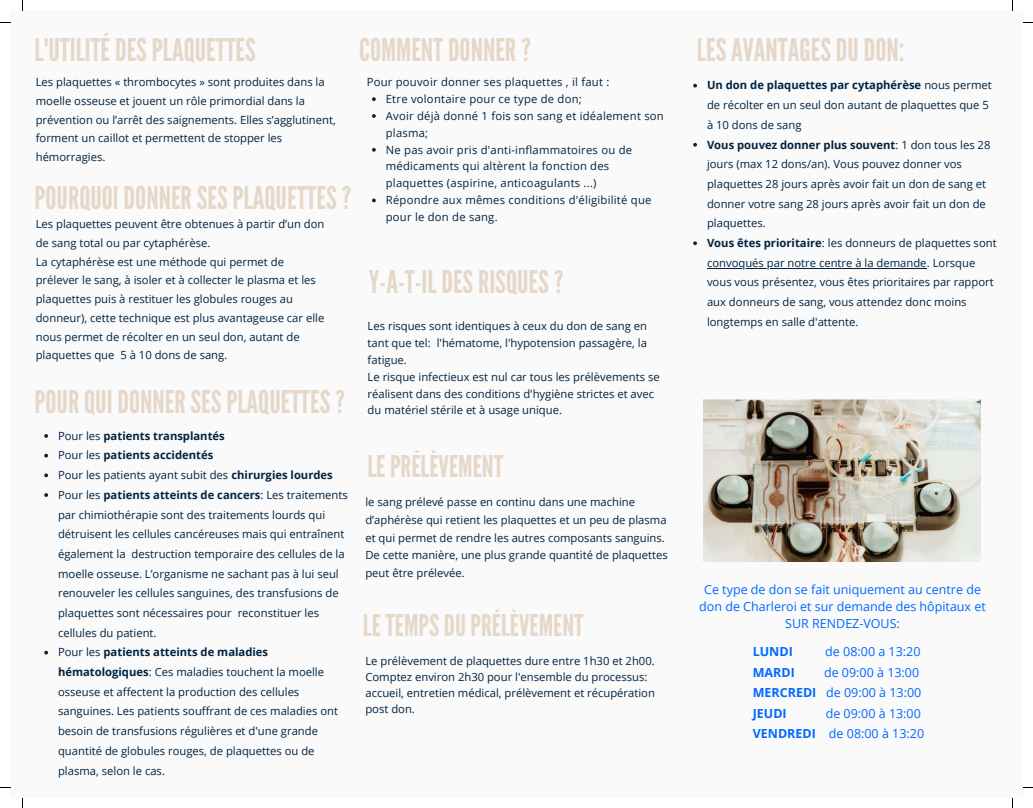
<style>
.page{position:relative;width:1033px;height:808px;background:#fff}
.page>*{position:absolute;margin:0;border:0;box-sizing:border-box;transform-origin:0 0}
.t1{font:31.25px "League Gothic";color:#e6d8c9}
.t2{font:29.88px "League Gothic";color:#e6d8c9}
.t3{font:12.5px/16.9px "Open Sans";color:#0068ff;text-align:center}
.t4{font:700 12.5px "Open Sans";color:#0068ff}
.t5{font:11.25px/19.8px "Open Sans";color:#002341}
.t6{font:11.25px/16.9px "Open Sans";letter-spacing:.02em;color:#002341}
.t7{font:700 11.25px "Open Sans";color:#002341}
.s1{font-weight:400}
.s2{font-weight:700}
</style>
<div class="page">
<div style="left:10px;top:10px;width:1013px;height:788px;background:#fafafa"></div>
<img style="left:704px;top:399px;width:276px;height:162px">
<svg style="left:372px;top:97px;width:4px;height:4px"></svg>
<svg style="left:372px;top:114px;width:4px;height:4px"></svg>
<svg style="left:372px;top:148px;width:4px;height:4px"></svg>
<svg style="left:372px;top:198px;width:4px;height:4px"></svg>
<svg style="left:693px;top:84px;width:4px;height:3px"></svg>
<svg style="left:693px;top:143px;width:4px;height:4px"></svg>
<svg style="left:693px;top:241px;width:4px;height:4px"></svg>
<hr style="left:707px;top:267px;width:219px;height:1px;background:#002341">
<svg style="left:44px;top:434px;width:4px;height:4px"></svg>
<svg style="left:44px;top:454px;width:4px;height:3px"></svg>
<svg style="left:44px;top:473px;width:4px;height:4px"></svg>
<svg style="left:44px;top:493px;width:4px;height:4px"></svg>
<svg style="left:44px;top:650px;width:4px;height:4px"></svg>
<h1 class="t1" style="left:35px;top:32px;width:223px">L'UTILITÉDESPLAQUETTES</h1>
<p class="t5" style="left:36px;top:72px;width:301px;line-height:18.8px">Les plaquettes « thrombocytes » sont produites dans la moelle osseuse et jouent un rôle primordial dans la prévention ou l’arrêt des saignements. Elles s’agglutinent, forment un caillot et permettent de stopper les hémorragies.</p>
<p class="t1" style="left:35px;top:180px;width:318px">POURQUOIDONNERSESPLAQUETTES?</p>
<p class="t5" style="left:36px;top:214px;width:290px;line-height:18.8px">Les plaquettes peuvent être obtenues à partir d’un don de sang total ou par cytaphérèse.</p>
<p class="t5" style="left:36px;top:252px;width:290px;line-height:18.8px">La cytaphérèse est une méthode qui permet de prélever le sang, à isoler et à collecter le plasma et les plaquettes puis à restituer les globules rouges au donneur), cette technique est plus avantageuse car elle nous permet de récolter en un seul don, autant de plaquettes que 5 à 10 dons de sang.</p>
<h1 class="t1" style="left:35px;top:384px;width:312px">POURQUIDONNERSESPLAQUETTES?</h1>
<p class="t7" style="left:58px;top:427px;width:168px"><span class="s1">Pour les</span> patients transplantés</p>
<p class="t7" style="left:58px;top:447px;width:157px"><span class="s1">Pour les</span> patients accidentés</p>
<p class="t5" style="left:58px;top:465px;width:276px">Pour les patients ayant subit des <span class="s2">chirurgies lourdes</span></p>
<p class="t5" style="left:58px;top:484px;width:291px">Pour les <span class="s2">patients atteints de cancers</span>: Les traitements par chimiothérapie sont des traitements lourds qui détruisent les cellules cancéreuses mais qui entraînent également la destruction temporaire des cellules de la moelle osseuse. L’organisme ne sachant pas à lui seul renouveler les cellules sanguines, des transfusions de plaquettes sont nécessaires pour reconstituer les cellules du patient.</p>
<p class="t5" style="left:58px;top:642px;width:281px">Pour les <span class="s2">patients atteints de maladies hématologiques</span>: Ces maladies touchent la moelle osseuse et affectent la production des cellules sanguines. Les patients souffrant de ces maladies ont besoin de transfusions régulières et d'une grande quantité de globules rouges, de plaquettes ou de plasma, selon le cas.</p>
<h1 class="t1" style="left:359px;top:31px;width:173px">COMMENTDONNER?</h1>
<h1 class="t6" style="left:367px;top:73px;width:244px">Pour pouvoir donner ses plaquettes , il faut :</h1>
<p class="t6" style="left:386px;top:90px;width:197px">Etre volontaire pour ce type de don;</p>
<h1 class="t6" style="left:386px;top:107px;width:279px">Avoir déjà donné 1 fois son sang et idéalement son plasma;</h1>
<p class="t6" style="left:386px;top:141px;width:248px">Ne pas avoir pris d'anti-inflammatoires ou de médicaments qui altèrent la fonction des plaquettes (aspirine, anticoagulants ...)</p>
<p class="t6" style="left:386px;top:191px;width:267px">Répondre aux mêmes conditions d'éligibilité que pour le don de sang.</p>
<p class="t1" style="left:369px;top:263px;width:196px">Y-A-T-ILDESRISQUES?</p>
<p class="t5" style="left:367px;top:317px;width:281px;line-height:16.9px;text-align:justify">Les risques sont identiques à ceux du don de sang en tant que tel: l'hématome, l'hypotension passagère, la fatigue.</p>
<p class="t5" style="left:367px;top:368px;width:293px;line-height:16.9px">Le risque infectieux est nul car tous les prélèvements se réalisent dans des conditions d'hygiène strictes et avec du matériel stérile et à usage unique.</p>
<p class="t2" style="left:367px;top:449px;width:137px">LEPRÉLÈVEMENT</p>
<p class="t5" style="left:365px;top:492px;width:304px;line-height:17.8px">le sang prélevé passe en continu dans une machine d’aphérèse qui retient les plaquettes et un peu de plasma et qui permet de rendre les autres composants sanguins.<br>De cette manière, une plus grande quantité de plaquettes peut être prélevée.</p>
<p class="t2" style="left:363px;top:608px;width:222px">LETEMPSDUPRÉLÈVEMENT</p>
<p class="t5" style="left:365px;top:653px;width:291px;line-height:16px">Le prélèvement de plaquettes dure entre 1h30 et 2h00.<br>Comptez environ 2h30 pour l'ensemble du processus: accueil, entretien médical, prélèvement et récupération post don.</p>
<p class="t1" style="left:697px;top:32px;width:209px">LESAVANTAGESDUDON:</p>
<p class="t5" style="left:707px;top:75px;width:286px"><span class="s2">Un don de plaquettes par cytaphérèse</span> nous permet de récolter en un seul don autant de plaquettes que 5 à 10 dons de sang</p>
<h1 class="t5" style="left:707px;top:134px;width:285px"><span class="s2">Vous pouvez donner plus souvent</span>: 1 don tous les 28 jours (max 12 dons/an). Vous pouvez donner vos plaquettes 28 jours après avoir fait un don de sang et donner votre sang 28 jours après avoir fait un don de plaquettes.</h1>
<p class="t5" style="left:707px;top:233px;width:291px"><span class="s2">Vous êtes prioritaire</span>: les donneurs de plaquettes sont</p>
<p class="t5" style="left:707px;top:252px;width:288px">convoqués par notre centre à la demande. Lorsque vous vous présentez, vous êtes prioritaires par rapport aux donneurs de sang, vous attendez donc moins longtemps en salle d'attente.</p>
<p class="t3" style="left:699px;top:580px;width:288px">Ce type de don se fait uniquement au centre de don de Charleroi et sur demande des hôpitaux et<br>SUR RENDEZ-VOUS:</p>
<h1 class="t4" style="left:752px;top:642px;width:42px">LUNDI</h1>
<h1 class="t3" style="left:825px;top:642px;width:97px">de 08:00 a 13:20</h1>
<p class="t4" style="left:752px;top:663px;width:44px">MARDI</p>
<p class="t3" style="left:824px;top:663px;width:97px">de 09:00 à 13:00</p>
<h1 class="t3" style="left:752px;top:684px;width:170px"><span class="s2">MERCREDI</span> de 09:00 à 13:00</h1>
<p class="t4" style="left:752px;top:704px;width:35px">JEUDI</p>
<p class="t3" style="left:825px;top:704px;width:97px">de 09:00 à 13:00</p>
<p class="t3" style="left:752px;top:725px;width:173px"><span class="s2">VENDREDI</span> de 08:00 à 13:20</p>
</div>
